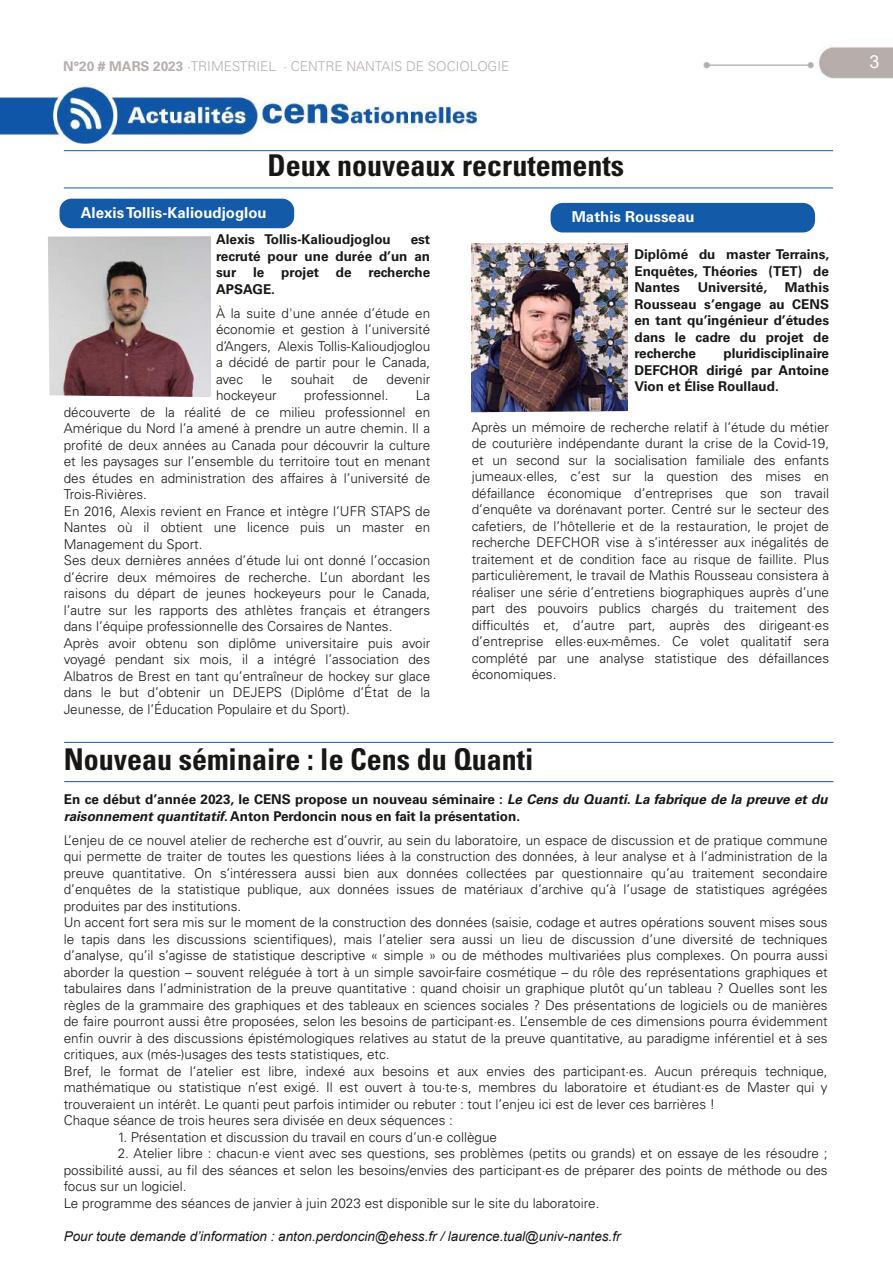
<style>
.page{position:relative;width:893px;height:1263px;background:#fff}
.page>*{position:absolute;margin:0;border:0;box-sizing:border-box;transform-origin:0 0}
.t1{font:700 condensed 30px "Univers";color:#171715}
.t2{font:18px "Arial";color:#fff}
.t3{font:700 15px "Univers";color:#fff}
.t4{font:300 13.5px/16.5px "Univers";color:#171715}
.t5{font:700 13.5px/16.5px "Univers";color:#171715;text-align:justify}
.t6{font:italic 13.5px "Arial";color:#171715}
.t7{font:300 13.5px "Univers";color:#b5aeac}
.s1{font-weight:700}
.s2{font-style:italic}
</style>
<div class="page">
<img style="left:703px;top:47px;width:190px;height:32px">
<img style="left:0;top:84px;width:498px;height:68px">
<hr style="left:64px;top:150px;width:769px;height:1px;background:#135aa8">
<hr style="left:64px;top:188px;width:769px;height:1px;background:#135aa8">
<img style="left:48px;top:236px;width:162px;height:161px">
<img style="left:472px;top:244px;width:156px;height:168px">
<div style="left:551px;top:203px;width:264px;height:29px;background:#135aa8;border-radius:12px"></div>
<div style="left:60px;top:199px;width:234px;height:29px;background:#135aa8;border-radius:12px"></div>
<hr style="left:64px;top:781px;width:769px;height:1px;background:#135aa8">
<hr style="left:64px;top:742px;width:769px;height:1px;background:#135aa8">
<p class="t7" style="left:63px;top:61px;width:448px"><span class="s1">N°20 # MARS 2023</span> ∙TRIMESTRIEL ∙ CENTRE NANTAIS DE SOCIOLOGIE</p>
<h2 class="t2" style="left:869px;top:51px;width:12px">3</h2>
<h1 class="t1" style="left:267px;top:154px;width:358px">Deux nouveaux recrutements</h1>
<p class="t3" style="left:81px;top:207px;width:187px">AlexisTollis-Kalioudjoglou</p>
<p class="t3" style="left:572px;top:211px;width:124px">Mathis Rousseau</p>
<p class="t5" style="left:216px;top:232px;width:176px">Alexis Tollis-Kalioudjoglou</p>
<p class="t5" style="left:216px;top:232px;width:216px;text-indent:195px">est recruté pour une durée d’un an sur le projet de recherche APSAGE.</p>
<p class="t4" style="left:216px;top:306px;width:216px;text-align:justify">À la suite d'une année d’étude en économie et gestion à l’université d’Angers, Alexis Tollis-Kalioudjoglou a décidé de partir pour le Canada, avec</p>
<p class="t4" style="left:262px;top:372px;width:12px">le</p>
<p class="t4" style="left:291px;top:372px;width:45px">souhait</p>
<p class="t4" style="left:353px;top:372px;width:17px">de</p>
<p class="t4" style="left:387px;top:372px;width:45px">devenir</p>
<p class="t4" style="left:216px;top:388px;width:62px">hockeyeur</p>
<p class="t4" style="left:304px;top:388px;width:86px">professionnel.</p>
<p class="t4" style="left:64px;top:388px;width:368px;text-indent:352px">La découverte de la réalité de ce milieu professionnel en Amérique du Nord l’a amené à prendre un autre chemin. Il a profité de deux années au Canada pour découvrir la culture et les paysages sur l’ensemble du territoire tout en menant des études en administration des affaires à l’université de Trois-Rivières.<br>En 2016, Alexis revient en France et intègre l’UFR STAPS de Nantes où il obtient une licence puis un master en Management du Sport.<br>Ses deux dernières années d’étude lui ont donné l’occasion d’écrire deux mémoires de recherche. L’un abordant les raisons du départ de jeunes hockeyeurs pour le Canada, l’autre sur les rapports des athlètes français et étrangers dans l’équipe professionnelle des Corsaires de Nantes.<br>Après avoir obtenu son diplôme universitaire puis avoir voyagé pendant six mois, il a intégré l’association des Albatros de Brest en tant qu’entraîneur de hockey sur glace dans le but d’obtenir un DEJEPS (Diplôme d’État de la Jeunesse, de l’Éducation Populaire et du Sport).</p>
<p class="t5" style="left:634px;top:247px;width:196px">Diplômé du master Terrains, Enquêtes, Théories (TET) de Nantes</p>
<p class="t5" style="left:698px;top:280px;width:71px">Université,</p>
<p class="t5" style="left:634px;top:280px;width:196px;text-indent:150px">Mathis Rousseau s’engage au CENS en tant qu’ingénieur d’études dans le cadre du projet de recherche</p>
<p class="t5" style="left:634px;top:346px;width:196px;text-indent:89px">pluridisciplinaire DEFCHOR dirigé par Antoine Vion et Élise Roullaud.</p>
<p class="t4" style="left:472px;top:420px;width:359px;text-align:justify">Après un mémoire de recherche relatif à l’étude du métier de couturière indépendante durant la crise de la Covid-19, et un second sur la socialisation familiale des enfants jumeaux∙elles, c’est sur la question des mises en défaillance économique d’entreprises que son travail d’enquête va dorénavant porter. Centré sur le secteur des cafetiers, de l’hôtellerie et de la restauration, le projet de recherche DEFCHOR vise à s’intéresser aux inégalités de traitement et de condition face au risque de faillite. Plus particulièrement, le travail de Mathis Rousseau consistera à réaliser une série d’entretiens biographiques auprès d’une part des pouvoirs publics chargés du traitement des difficultés et, d’autre part, auprès des dirigeant∙es d’entreprise elles∙eux-mêmes. Ce volet qualitatif sera complété par une analyse statistique des défaillances économiques.</p>
<h1 class="t1" style="left:64px;top:749px;width:471px">Nouveau séminaire : le Cens du Quanti</h1>
<p class="t5" style="left:64px;top:793px;width:765px">En ce début d’année 2023, le CENS propose un nouveau séminaire : <span class="s2">Le Cens du Quanti. La fabrique de la preuve et du raisonnement quantitatif</span>. Anton Perdoncin nous en fait la présentation.</p>
<p class="t4" style="left:64px;top:833px;width:765px">L’enjeu de ce nouvel atelier de recherche est d’ouvrir, au sein du laboratoire, un espace de discussion et de pratique commune qui permette de traiter de toutes les questions liées à la construction des données, à leur analyse et à l’administration de la preuve quantitative. On s’intéressera aussi bien aux données collectées par questionnaire qu’au traitement secondaire d’enquêtes de la statistique publique, aux données issues de matériaux d’archive qu’à l’usage de statistiques agrégées produites par des institutions.<br>Un accent fort sera mis sur le moment de la construction des données (saisie, codage et autres opérations souvent mises sous le tapis dans les discussions scientifiques), mais l’atelier sera aussi un lieu de discussion d’une diversité de techniques d’analyse, qu’il s’agisse de statistique descriptive « simple » ou de méthodes multivariées plus complexes. On pourra aussi aborder la question – souvent reléguée à tort à un simple savoir-faire cosmétique – du rôle des représentations graphiques et tabulaires dans l’administration de la preuve quantitative : quand choisir un graphique plutôt qu’un tableau ? Quelles sont les règles de la grammaire des graphiques et des tableaux en sciences sociales ? Des présentations de logiciels ou de manières de faire pourront aussi être proposées, selon les besoins de participant∙es. L’ensemble de ces dimensions pourra évidemment enfin ouvrir à des discussions épistémologiques relatives au statut de la preuve quantitative, au paradigme inférentiel et à ses critiques, aux (més-)usages des tests statistiques, etc.<br>Bref, le format de l’atelier est libre, indexé aux besoins et aux envies des participant∙es. Aucun prérequis technique, mathématique ou statistique n’est exigé. Il est ouvert à tou∙te∙s, membres du laboratoire et étudiant∙es de Master qui y trouveraient un intérêt. Le quanti peut parfois intimider ou rebuter : tout l’enjeu ici est de lever ces barrières !<br>Chaque séance de trois heures sera divisée en deux séquences :</p>
<p class="t4" style="left:118px;top:1130px;width:381px">1. Présentation et discussion du travail en cours d’un∙e collègue</p>
<p class="t4" style="left:64px;top:1147px;width:765px;text-indent:54px">2. Atelier libre : chacun∙e vient avec ses questions, ses problèmes (petits ou grands) et on essaye de les résoudre ; possibilité aussi, au fil des séances et selon les besoins/envies des participant∙es de préparer des points de méthode ou des focus sur un logiciel.<br>Le programme des séances de janvier à juin 2023 est disponible sur le site du laboratoire.</p>
<p class="t6" style="left:64px;top:1229px;width:558px">Pour toute demande d’information : anton.perdoncin@ehess.fr / laurence.tual@univ-nantes.fr</p>
</div>
